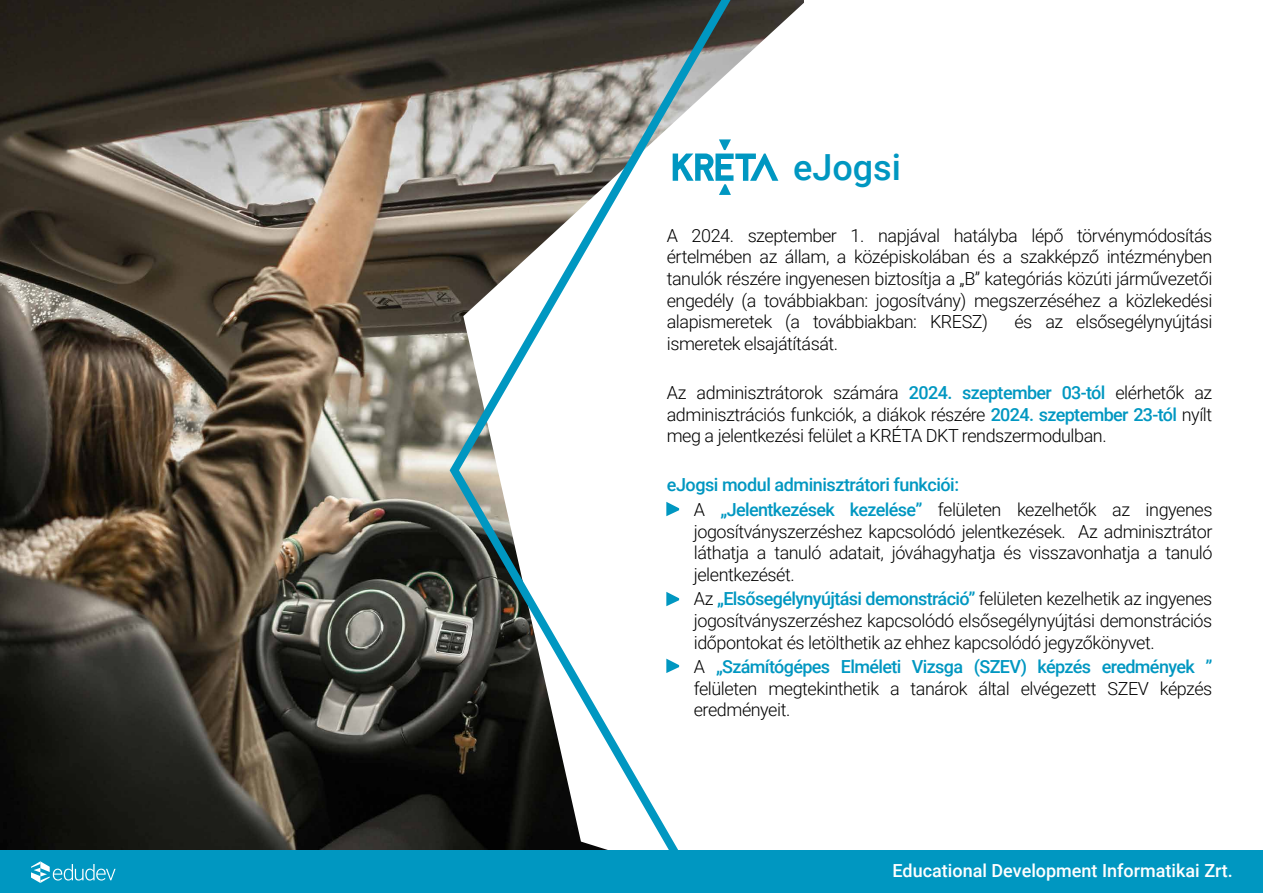
<style>
.page{position:relative;width:1263px;height:893px;background:#fff}
.page>*{position:absolute;margin:0;border:0;box-sizing:border-box;transform-origin:0 0}
.t1{font:500 36px "Roboto";color:#0097c1}
.t2{font:300 18px/21.6px "Roboto";letter-spacing:-.025em;color:#000;text-align:justify}
.t3{font:500 18px "Roboto";color:#fff}
.t4{font:500 18px "Roboto";letter-spacing:-.025em;color:#0097c1}
.s1{font-weight:500;color:#0097c1}
</style>
<div class="page">
<img style="left:0;top:0;width:445px;height:850px">
<svg style="left:445px;top:0;width:359px;height:850px"></svg>
<div style="left:0;top:850px;width:1263px;height:43px;background:#0097c1"></div>
<svg style="left:31px;top:861px;width:85px;height:22px"></svg>
<svg style="left:666px;top:502px;width:13px;height:14px"></svg>
<svg style="left:666px;top:592px;width:13px;height:14px"></svg>
<svg style="left:666px;top:659px;width:13px;height:14px"></svg>
<div style="left:668px;top:139px;width:115px;height:58px;background:#fff"></div>
<svg style="left:673px;top:139px;width:105px;height:56px"></svg>
<h1 class="t1" style="left:793px;top:142px;width:109px">eJogsi</h1>
<p class="t2" style="left:667px;top:224px;width:547px">A 2024. szeptember 1. napjával hatályba lépő törvénymódosítás értelmében az állam, a középiskolában és a szakképző intézményben tanulók részére ingyenesen biztosítja a „B” kategóriás közúti járművezetői engedély (a továbbiakban: jogosítvány) megszerzéséhez a közlekedési alapismeretek (a továbbiakban: KRESZ)</p>
<p class="t2" style="left:1014px;top:310px;width:199px">és az elsősegélynyújtási</p>
<p class="t2" style="left:667px;top:332px;width:173px">ismeretek elsajátítását.</p>
<p class="t2" style="left:667px;top:381px;width:547px">Az adminisztrátorok számára <span class="s1">2024. szeptember 03-tól</span> elérhetők az adminisztrációs funkciók, a diákok részére <span class="s1">2024. szeptember 23-tól</span> nyílt meg a jelentkezési felület a KRÉTA DKT rendszermodulban.</p>
<p class="t4" style="left:667px;top:472px;width:294px">eJogsi modul adminisztrátori funkciói:</p>
<p class="t2" style="left:694px;top:498px;width:520px;text-indent:-27px">• A <span class="s1">„Jelentkezések kezelése”</span> felületen kezelhetők az ingyenes jogosítványszerzéshez kapcsolódó jelentkezések. Az adminisztrátor láthatja a tanuló adatait, jóváhagyhatja és visszavonhatja a tanuló jelentkezését.</p>
<p class="t2" style="left:694px;top:587px;width:520px;text-indent:-27px">• Az <span class="s1">„Elsősegélynyújtási demonstráció”</span> felületen kezelhetik az ingyenes jogosítványszerzéshez kapcsolódó elsősegélynyújtási demonstrációs időpontokat és letölthetik az ehhez kapcsolódó jegyzőkönyvet.</p>
<p class="t2" style="left:694px;top:655px;width:520px;text-indent:-27px">• A <span class="s1">„Számítógépes Elméleti Vizsga (SZEV) képzés eredmények ” </span>felületen megtekinthetik a tanárok által elvégezett SZEV képzés eredményeit.</p>
<p class="t3" style="left:892px;top:858px;width:342px">Educational Development Informatikai Zrt.</p>
</div>
